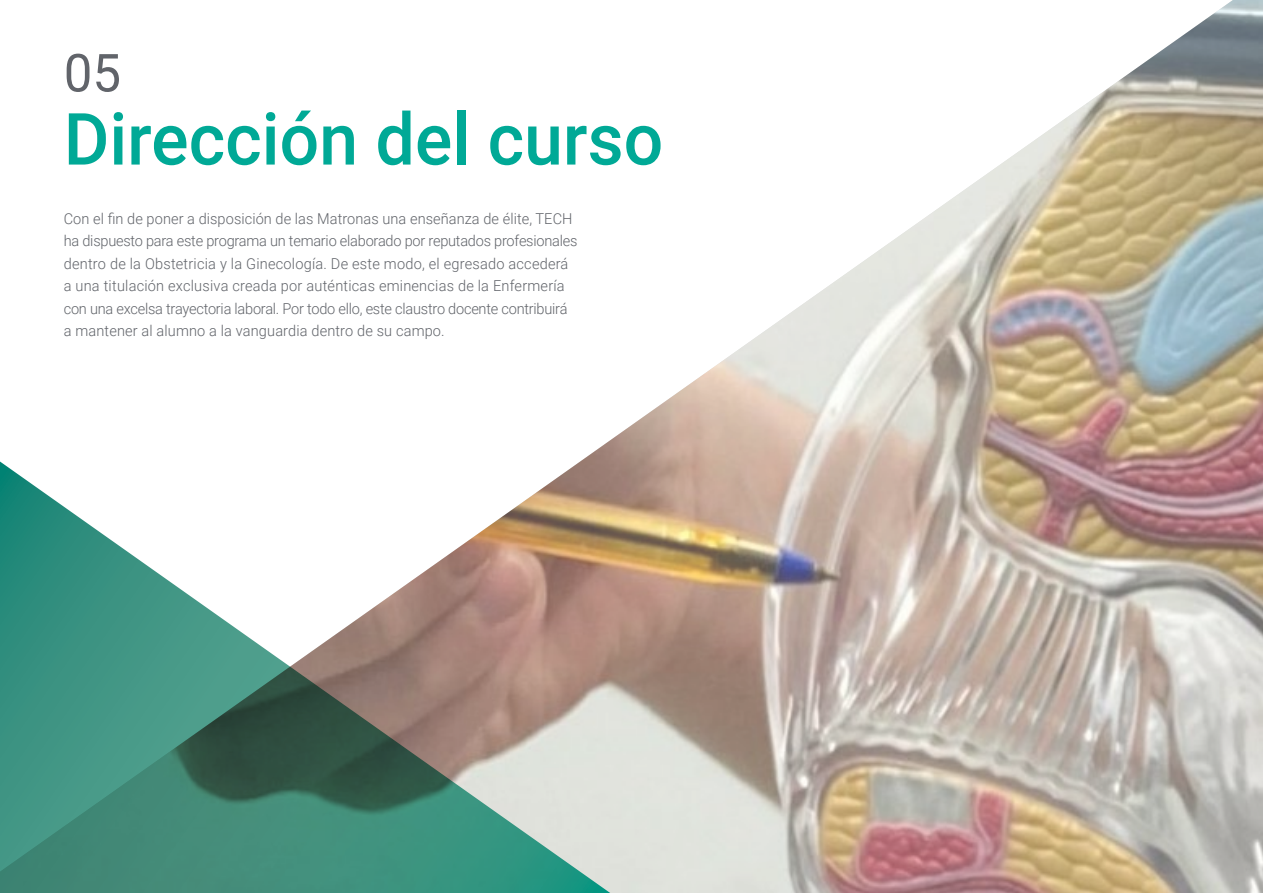
<style>
.page{position:relative;width:1263px;height:893px;background:#fff}
.page>*{position:absolute;margin:0;border:0;box-sizing:border-box;transform-origin:0 0}
.t1{font:500 72px "Roboto";color:#00a996}
.t2{font:52.5px "Roboto";color:#61646a}
.t3{font:300 15px/22.5px "Roboto";letter-spacing:.005em;color:#61646a}
</style>
<div class="page">
<img style="left:602px;top:0;width:661px;height:893px">
<svg style="left:0;top:446px;width:640px;height:447px"></svg>
<h2 class="t2" style="left:64px;top:36px;width:59px">05</h2>
<h1 class="t1" style="left:64px;top:89px;width:601px">Dirección del curso</h1>
<p class="t3" style="left:64px;top:207px;width:515px">Con el fin de poner a disposición de las Matronas una enseñanza de élite, TECH ha dispuesto para este programa un temario elaborado por reputados profesionales dentro de la Obstetricia y la Ginecología. De este modo, el egresado accederá a una titulación exclusiva creada por auténticas eminencias de la Enfermería con una excelsa trayectoria laboral. Por todo ello, este claustro docente contribuirá a mantener al alumno a la vanguardia dentro de su campo.</p>
</div>
